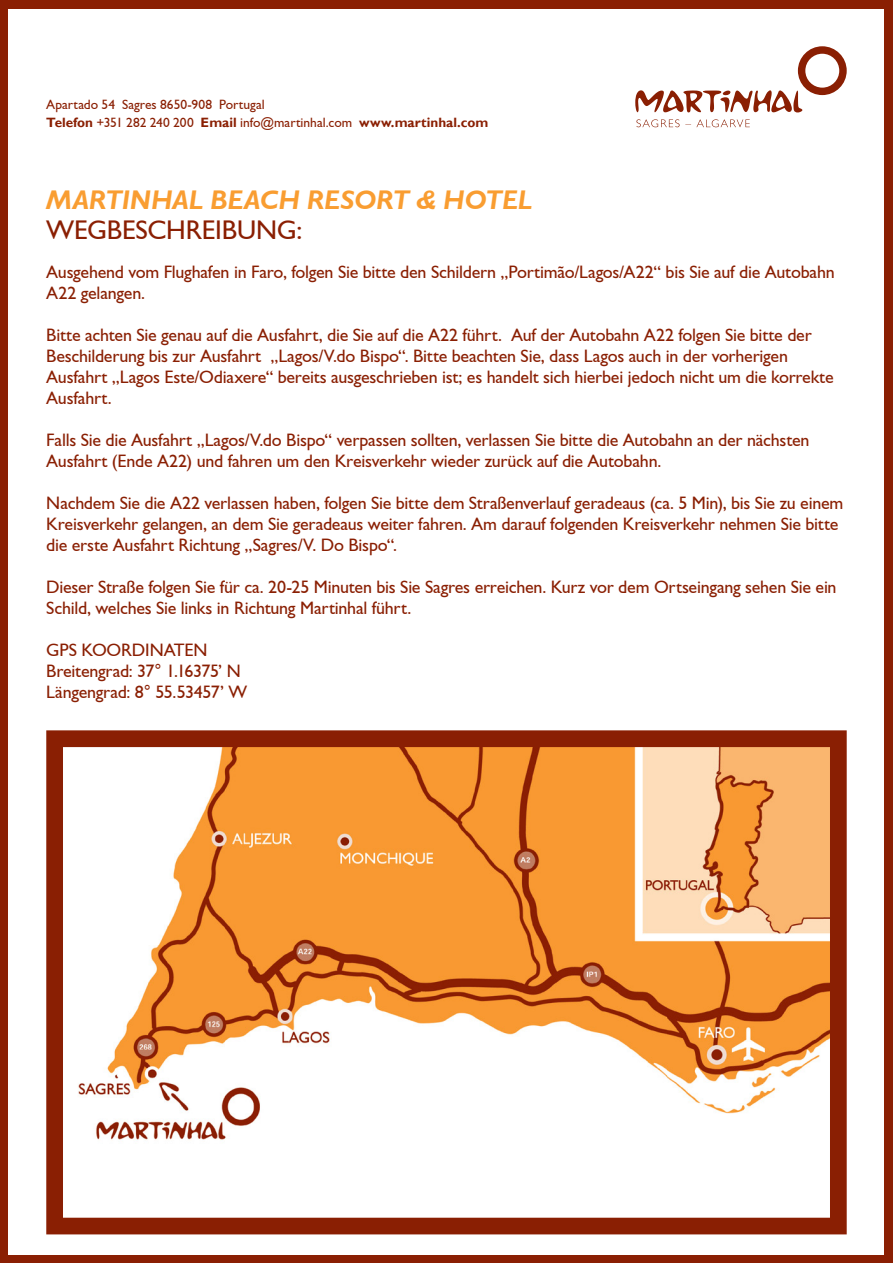
<style>
.page{position:relative;width:893px;height:1263px;background:#8a1f03}
.page>*{position:absolute;margin:0;border:0;box-sizing:border-box;transform-origin:0 0}
.t1{font:italic 700 27px "Gill Sans";letter-spacing:-.01em;color:#f99d31}
.t2{font:27px "Gill Sans";letter-spacing:-.005em;color:#8a1f03}
.t3{font:18px/21px "Gill Sans";letter-spacing:-.015em;color:#8a1f03}
.t4{font:13.5px/18px "Gill Sans";color:#8a1f03}
.s1{font-weight:700}
</style>
<div class="page">
<div style="left:9px;top:9px;width:875px;height:1245px;background:#fff"></div>
<img style="left:78px;top:748px;width:751px;height:392px">
<div style="left:46px;top:730px;width:801px;height:504px;border:17px solid #8a1f03"></div>
<svg style="left:635px;top:46px;width:212px;height:66px"></svg>
<svg style="left:636px;top:119px;width:114px;height:8px"></svg>
<p class="t4" style="left:46px;top:96px;width:444px">Apartado 54 Sagres 8650-908 Portugal<br><span class="s1">Telefon</span> +351 282 240 200 <span class="s1">Email</span> info@martinhal.com <span class="s1">www.martinhal.com</span></p>
<h1 class="t1" style="left:46px;top:184px;width:487px">MARTINHAL BEACH RESORT &amp; HOTEL</h1>
<h1 class="t2" style="left:46px;top:214px;width:258px">Wegbeschreibung:</h1>
<p class="t3" style="left:46px;top:261px;width:790px">Ausgehend vom Flughafen in Faro, folgen Sie bitte den Schildern „Portimão/Lagos/A22“ bis Sie auf die Autobahn<br>A22 gelangen.</p>
<p class="t3" style="left:46px;top:324px;width:789px">Bitte achten Sie genau auf die Ausfahrt, die Sie auf die A22 führt. Auf der Autobahn A22 folgen Sie bitte der Beschilderung bis zur Ausfahrt „Lagos/V.do Bispo“. Bitte beachten Sie, dass Lagos auch in der vorherigen Ausfahrt „Lagos Este/Odiaxere“ bereits ausgeschrieben ist; es handelt sich hierbei jedoch nicht um die korrekte Ausfahrt.</p>
<p class="t3" style="left:46px;top:429px;width:765px">Falls Sie die Ausfahrt „Lagos/V.do Bispo“ verpassen sollten, verlassen Sie bitte die Autobahn an der nächsten<br>Ausfahrt (Ende A22) und fahren um den Kreisverkehr wieder zurück auf die Autobahn.</p>
<p class="t3" style="left:46px;top:492px;width:799px">Nachdem Sie die A22 verlassen haben, folgen Sie bitte dem Straßenverlauf geradeaus (ca. 5 Min), bis Sie zu einem<br>Kreisverkehr gelangen, an dem Sie geradeaus weiter fahren. Am darauf folgenden Kreisverkehr nehmen Sie bitte die erste Ausfahrt Richtung „Sagres/V. Do Bispo“.</p>
<p class="t3" style="left:46px;top:576px;width:792px">Dieser Straße folgen Sie für ca. 20-25 Minuten bis Sie Sagres erreichen. Kurz vor dem Ortseingang sehen Sie ein<br>Schild, welches Sie links in Richtung Martinhal führt.</p>
<p class="t3" style="left:46px;top:639px;width:202px">GPS KOORDINATEN<br>Breitengrad: 37° 1.16375’ N<br>Längengrad: 8° 55.53457’ W</p>
</div>
